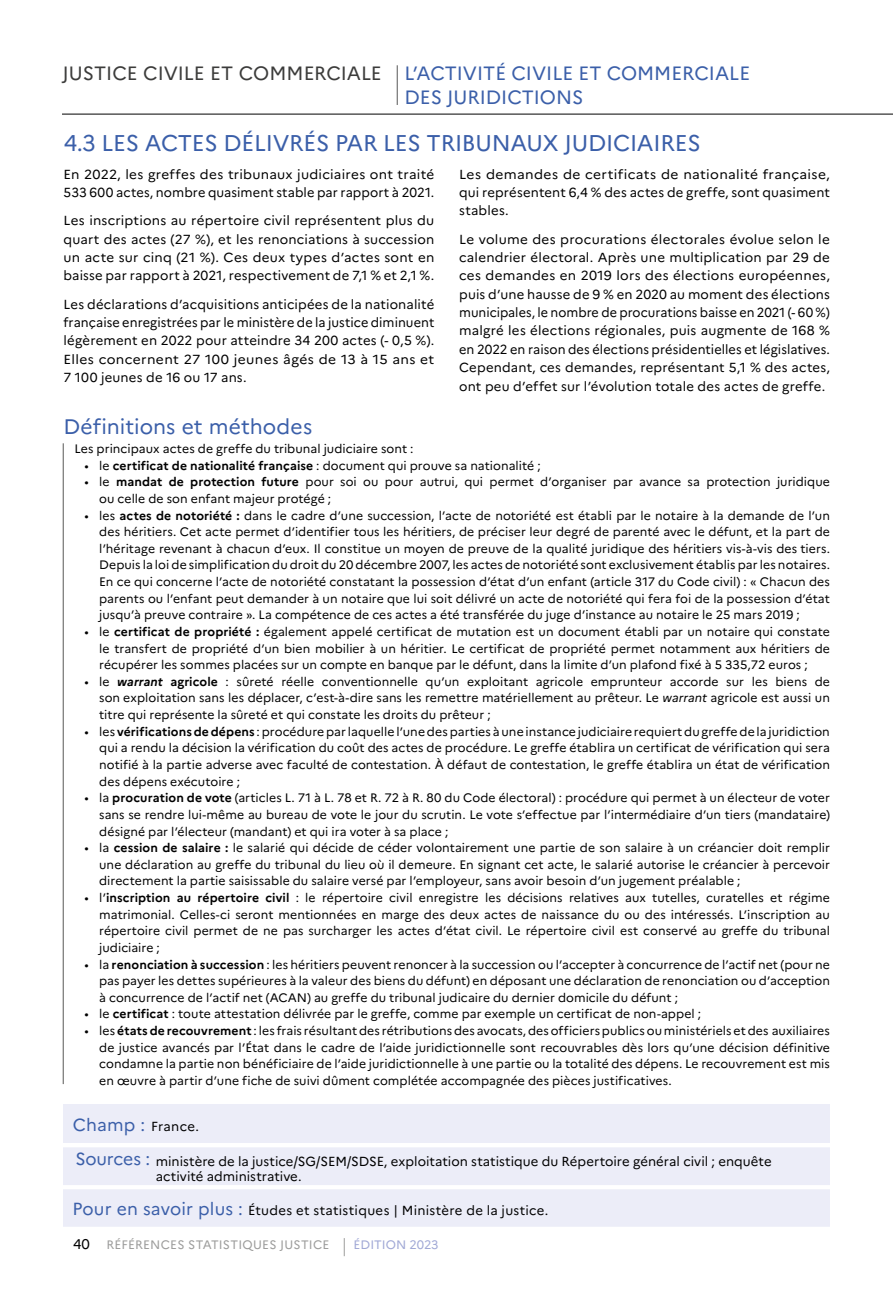
<style>
.page{position:relative;width:893px;height:1290px;background:#fff}
.page>*{position:absolute;margin:0;border:0;box-sizing:border-box;transform-origin:0 0}
.t1{font:22.75px "Marianne";letter-spacing:-.01em;color:#3b5fa9}
.t2{font:21px "Marianne";letter-spacing:.005em;color:#3b5fa9}
.t3{font:19.25px/23.1px "Marianne";color:#3b5fa9}
.t4{font:13.12px/18.4px "Marianne";letter-spacing:.015em;color:#000;text-align:justify}
.t5{font:13.12px/18.4px "Marianne";letter-spacing:.015em;color:#000;text-align:justify;scale:1.05 1}
.t6{font:12.25px/16.6px "Marianne";letter-spacing:.005em;color:#000;text-align:justify}
.t7{font:12.25px "Marianne";letter-spacing:.015em;color:#9d9d9c}
.t8{font:12.25px "Marianne";color:#a1a9d6}
.s1{color:#3c3c3b}
.s2{font-weight:700}
.s3{font-weight:700;font-style:italic}
.s4{font-style:italic}
.s5{font-size:17.5px;color:#3b5fa9}
.s6{font-size:14px;color:#000}
</style>
<div class="page">
<hr style="left:62px;top:114px;width:831px;height:1px;background:#000">
<hr style="left:397px;top:65px;width:1px;height:40px;background:#575756">
<svg style="left:344px;top:1238px;width:1px;height:18px"></svg>
<div style="left:63px;top:1104px;width:767px;height:38px;background:#ecedf8"></div>
<hr style="left:63px;top:443px;width:1px;height:641px;background:#575756">
<div style="left:63px;top:1147px;width:767px;height:80px;background:#ecedf8"></div>
<h3 class="t3" style="left:404px;top:62px;width:347px;text-indent:-342px"><span class="s1">JUSTICE CIVILE ET COMMERCIALE</span> L’ACTIVITÉ CIVILE ET COMMERCIALE<br>DES JURIDICTIONS</h3>
<h1 class="t1" style="left:64px;top:129px;width:638px">4.3 LES ACTES DÉLIVRÉS PAR LES TRIBUNAUX JUDICIAIRES</h1>
<p class="t4" style="left:64px;top:165px;width:372px">En 2022, les greffes des tribunaux judiciaires ont traité<br>533 600 actes, nombre quasiment stable par rapport à 2021.</p>
<p class="t4" style="left:64px;top:211px;width:372px">Les inscriptions au répertoire civil représentent plus du quart des actes (27 %), et les renonciations à succession un acte sur cinq (21 %). Ces deux types d’actes sont en baisse par rapport à 2021, respectivement de 7,1 % et 2,1 %.</p>
<p class="t4" style="left:64px;top:295px;width:372px">Les déclarations d’acquisitions anticipées de la nationalité française enregistrées par le ministère de la justice diminuent légèrement en 2022 pour atteindre 34 200 actes (- 0,5 %).<br>Elles concernent 27 100 jeunes âgés de 13 à 15 ans et 7 100 jeunes de 16 ou 17 ans.</p>
<h2 class="t2" style="left:63px;top:414px;width:250px">Définitions et méthodes</h2>
<p class="t5" style="left:459px;top:165px;width:355px">Les demandes de certificats de nationalité française, qui représentent 6,4 % des actes de greffe, sont quasiment stables.</p>
<p class="t4" style="left:459px;top:230px;width:372px">Le volume des procurations électorales évolue selon le calendrier électoral. Après une multiplication par 29 de ces demandes en 2019 lors des élections européennes, puis d’une hausse de 9 % en 2020 au moment des élections municipales, le nombre de procurations baisse en 2021 (- 60 %) malgré les élections régionales, puis augmente de 168 % en 2022 en raison des élections présidentielles et législatives.<br>Cependant, ces demandes, représentant 5,1 % des actes, ont peu d’effet sur l’évolution totale des actes de greffe.</p>
<p class="t6" style="left:74px;top:440px;width:341px">Les principaux actes de greffe du tribunal judiciaire sont :</p>
<p class="t6" style="left:84px;top:457px;width:458px">• le <span class="s2">certificat de nationalité française</span> : document qui prouve sa nationalité ;</p>
<p class="t6" style="left:99px;top:474px;width:732px;text-indent:-15px">• le <span class="s2">mandat de protection future</span> pour soi ou pour autrui, qui permet d’organiser par avance sa protection juridique ou celle de son enfant majeur protégé ;</p>
<p class="t6" style="left:99px;top:507px;width:732px;text-indent:-15px">• les <span class="s2">actes de notoriété :</span> dans le cadre d’une succession, l’acte de notoriété est établi par le notaire à la demande de l’un des héritiers. Cet acte permet d’identifier tous les héritiers, de préciser leur degré de parenté avec le défunt, et la part de l’héritage revenant à chacun d’eux. Il constitue un moyen de preuve de la qualité juridique des héritiers vis-à-vis des tiers.<br>Depuis la loi de simplification du droit du 20 décembre 2007, les actes de notoriété sont exclusivement établis par les notaires.<br>En ce qui concerne l’acte de notoriété constatant la possession d’état d’un enfant (article 317 du Code civil) : « Chacun des parents ou l’enfant peut demander à un notaire que lui soit délivré un acte de notoriété qui fera foi de la possession d’état jusqu’à preuve contraire ». La compétence de ces actes a été transférée du juge d’instance au notaire le 25 mars 2019 ;</p>
<p class="t6" style="left:99px;top:623px;width:732px;text-indent:-15px">• le <span class="s2">certificat de propriété :</span> également appelé certificat de mutation est un document établi par un notaire qui constate le transfert de propriété d’un bien mobilier à un héritier. Le certificat de propriété permet notamment aux héritiers de récupérer les sommes placées sur un compte en banque par le défunt, dans la limite d’un plafond fixé à 5 335,72 euros ;</p>
<p class="t6" style="left:99px;top:673px;width:732px;text-indent:-15px">• le <span class="s3">warrant</span> <span class="s2">agricole</span> : sûreté réelle conventionnelle qu’un exploitant agricole emprunteur accorde sur les biens de son exploitation sans les déplacer, c’est-à-dire sans les remettre matériellement au prêteur. Le <span class="s4">warrant</span> agricole est aussi un titre qui représente la sûreté et qui constate les droits du prêteur ;</p>
<p class="t6" style="left:99px;top:723px;width:732px;text-indent:-15px">• les <span class="s2">vérifications de dépens</span> : procédure par laquelle l’une des parties à une instance judiciaire requiert du greffe de la juridiction qui a rendu la décision la vérification du coût des actes de procédure. Le greffe établira un certificat de vérification qui sera notifié à la partie adverse avec faculté de contestation. À défaut de contestation, le greffe établira un état de vérification des dépens exécutoire ;</p>
<p class="t6" style="left:99px;top:789px;width:732px;text-indent:-15px">• la <span class="s2">procuration de vote</span> (articles L. 71 à L. 78 et R. 72 à R. 80 du Code électoral) : procédure qui permet à un électeur de voter sans se rendre lui-même au bureau de vote le jour du scrutin. Le vote s’effectue par l’intermédiaire d’un tiers (mandataire) désigné par l’électeur (mandant) et qui ira voter à sa place ;</p>
<p class="t6" style="left:99px;top:839px;width:732px;text-indent:-15px">• la <span class="s2">cession de salaire :</span> le salarié qui décide de céder volontairement une partie de son salaire à un créancier doit remplir une déclaration au greffe du tribunal du lieu où il demeure. En signant cet acte, le salarié autorise le créancier à percevoir directement la partie saisissable du salaire versé par l’employeur, sans avoir besoin d’un jugement préalable ;</p>
<p class="t6" style="left:99px;top:889px;width:732px;text-indent:-15px">• l’<span class="s2">inscription au répertoire civil</span> : le répertoire civil enregistre les décisions relatives aux tutelles, curatelles et régime matrimonial. Celles-ci seront mentionnées en marge des deux actes de naissance du ou des intéressés. L’inscription au répertoire civil permet de ne pas surcharger les actes d’état civil. Le répertoire civil est conservé au greffe du tribunal judiciaire ;</p>
<p class="t6" style="left:99px;top:956px;width:732px;text-indent:-15px">• la <span class="s2">renonciation à succession</span> : les héritiers peuvent renoncer à la succession ou l’accepter à concurrence de l’actif net (pour ne pas payer les dettes supérieures à la valeur des biens du défunt) en déposant une déclaration de renonciation ou d’acception à concurrence de l’actif net (ACAN) au greffe du tribunal judicaire du dernier domicile du défunt ;</p>
<p class="t6" style="left:84px;top:1006px;width:618px">• le <span class="s2">certificat</span> : toute attestation délivrée par le greffe, comme par exemple un certificat de non-appel ;</p>
<p class="t6" style="left:99px;top:1022px;width:732px;text-indent:-15px">• les <span class="s2">états de recouvrement</span> : les frais résultant des rétributions des avocats, des officiers publics ou ministériels et des auxiliaires de justice avancés par l’État dans le cadre de l’aide juridictionnelle sont recouvrables dès lors qu’une décision définitive condamne la partie non bénéficiaire de l’aide juridictionnelle à une partie ou la totalité des dépens. Le recouvrement est mis en œuvre à partir d’une fiche de suivi dûment complétée accompagnée des pièces justificatives.</p>
<p class="t4" style="left:73px;top:1117px;width:127px"><span class="s5">Champ :</span> France.</p>
<p class="t4" style="left:156px;top:1153px;width:617px;line-height:15.8px;text-indent:-80px"><span class="s5">Sources :</span> ministère de la justice/SG/SEM/SDSE, exploitation statistique du Répertoire général civil ; enquête activité administrative.</p>
<p class="t4" style="left:72px;top:1201px;width:477px"><span class="s5">Pour en savoir plus :</span> Études et statistiques | Ministère de la justice.</p>
<p class="t7" style="left:73px;top:1237px;width:258px"><span class="s6">40</span> RÉFÉRENCES STATISTIQUES JUSTICE</p>
<p class="t8" style="left:354px;top:1237px;width:86px">ÉDITION 2023</p>
</div>
